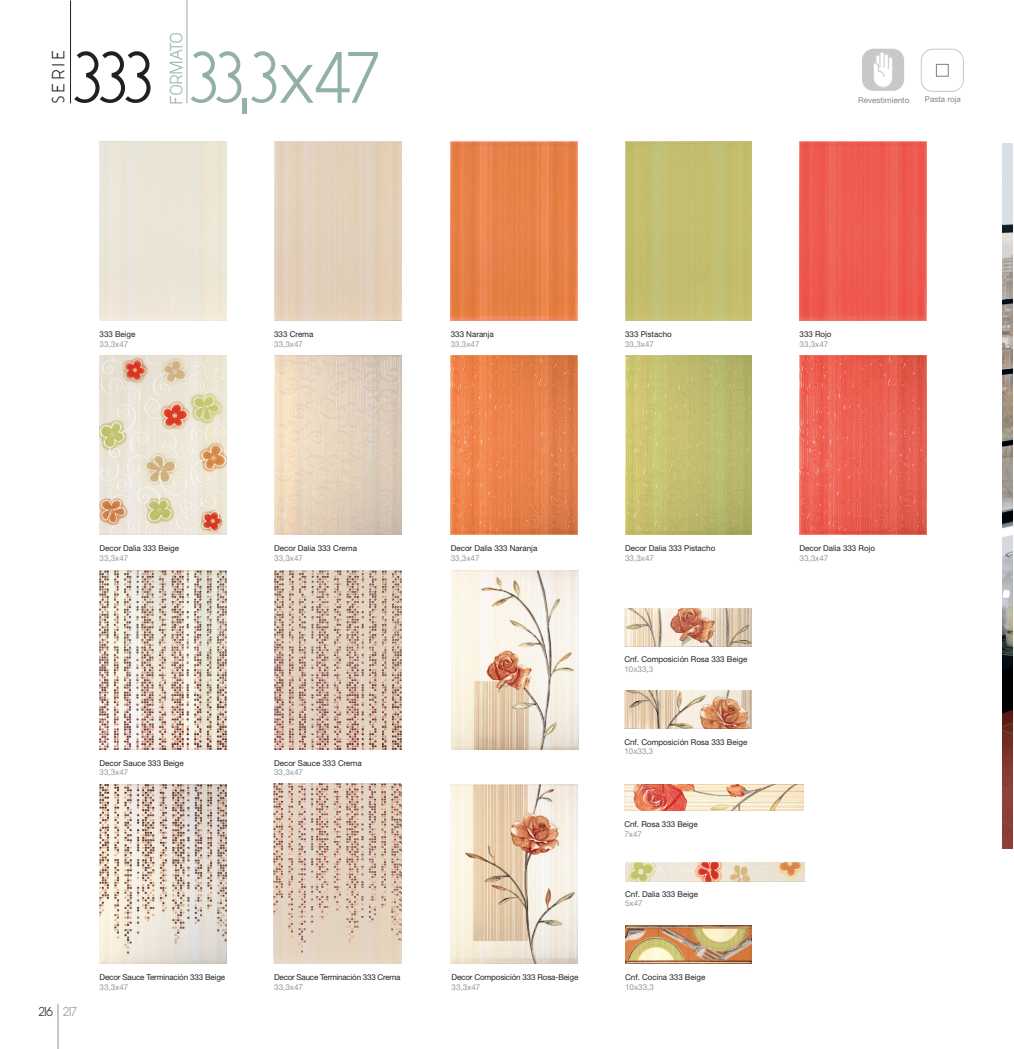
<style>
.page{position:relative;width:1014px;height:1049px;background:#fff}
.page>*{position:absolute;margin:0;border:0;box-sizing:border-box;transform-origin:0 0}
.t1{font:60.38px "Y2 K Neophyte";letter-spacing:-.02em;color:#92b1a2}
.t2{font:60.38px "Y2 K Neophyte";color:#231f20}
.t3{font:14.75px "Y2 K Neophyte";letter-spacing:.05em;color:#92b1a2}
.t4{font:14.75px "Y2 K Neophyte";letter-spacing:.295em;color:#231f20}
.t5{font:10.75px "Y2 K Neophyte";color:#231f20}
.t6{font:8px "Helvetica Neue";letter-spacing:-.005em;color:#231f20}
.t7{font:8px "Helvetica Neue";color:#939598}
.t8{font:8px "Helvetica Neue";letter-spacing:-.03em;color:#231f20}
.t9{font:8px "Helvetica Neue";color:#808285}
.s1{color:#939598}
</style>
<div class="page">
<img style="left:100px;top:571px;width:126px;height:179px">
<img style="left:274px;top:571px;width:127px;height:179px">
<img style="left:100px;top:785px;width:126px;height:179px">
<img style="left:273px;top:783px;width:127px;height:179px">
<img style="left:100px;top:356px;width:126px;height:179px">
<img style="left:274px;top:142px;width:127px;height:179px">
<img style="left:451px;top:571px;width:127px;height:179px">
<img style="left:451px;top:785px;width:126px;height:179px">
<img style="left:274px;top:356px;width:127px;height:179px">
<img style="left:451px;top:142px;width:126px;height:179px">
<img style="left:451px;top:356px;width:126px;height:179px">
<img style="left:625px;top:142px;width:127px;height:179px">
<img style="left:799px;top:142px;width:127px;height:179px">
<img style="left:625px;top:356px;width:127px;height:179px">
<img style="left:799px;top:356px;width:127px;height:179px">
<img style="left:625px;top:862px;width:179px;height:19px">
<img style="left:624px;top:608px;width:127px;height:38px">
<img style="left:624px;top:691px;width:127px;height:38px">
<img style="left:625px;top:926px;width:127px;height:38px">
<img style="left:624px;top:784px;width:179px;height:27px">
<hr style="left:70px;top:1px;width:1px;height:102px;background:#231f20">
<hr style="left:187px;top:0;width:1px;height:103px;background:#92b1a2">
<div style="left:861px;top:49px;width:43px;height:42px;background:#c7c8ca;border-radius:12px"></div>
<svg style="left:873px;top:52px;width:20px;height:36px"></svg>
<div style="left:920px;top:49px;width:43px;height:43px;border:1px solid #c7c8ca;border-radius:12px"></div>
<div style="left:935px;top:64px;width:13px;height:13px;border:1px solid #808285"></div>
<img style="left:1002px;top:143px;width:10px;height:706px">
<hr style="left:58px;top:1004px;width:1px;height:45px;background:#939598">
<h2 class="t4" style="left:48px;top:103px;width:54px;rotate:-90deg">SERIE</h2>
<h1 class="t2" style="left:73px;top:36px;width:80px">333</h1>
<h2 class="t3" style="left:166px;top:104px;width:73px;rotate:-90deg">FORMATO</h2>
<h1 class="t1" style="left:190px;top:36px;width:190px">33,3x47</h1>
<p class="t9" style="left:858px;top:97px;width:53px">Revestimiento</p>
<p class="t9" style="left:924px;top:96px;width:37px">Pasta roja</p>
<p class="t6" style="left:100px;top:331px;width:37px">333 Beige</p>
<p class="t7" style="left:100px;top:341px;width:30px">33,3x47</p>
<p class="t6" style="left:274px;top:331px;width:41px">333 Crema</p>
<p class="t7" style="left:274px;top:341px;width:30px">33,3x47</p>
<p class="t6" style="left:451px;top:331px;width:45px">333 Naranja</p>
<p class="t7" style="left:451px;top:341px;width:30px">33,3x47</p>
<p class="t6" style="left:625px;top:331px;width:48px">333 Pistacho</p>
<p class="t7" style="left:625px;top:341px;width:30px">33,3x47</p>
<p class="t6" style="left:799px;top:331px;width:33px">333 Rojo</p>
<p class="t7" style="left:799px;top:341px;width:30px">33,3x47</p>
<p class="t6" style="left:100px;top:545px;width:81px">Decor Dalia 333 Beige</p>
<p class="t7" style="left:100px;top:555px;width:30px">33,3x47</p>
<p class="t6" style="left:274px;top:545px;width:84px">Decor Dalia 333 Crema</p>
<p class="t7" style="left:274px;top:555px;width:30px">33,3x47</p>
<p class="t6" style="left:100px;top:760px;width:86px">Decor Sauce 333 Beige</p>
<p class="t7" style="left:100px;top:770px;width:30px">33,3x47</p>
<p class="t6" style="left:274px;top:760px;width:89px">Decor Sauce 333 Crema</p>
<p class="t7" style="left:274px;top:769px;width:30px">33,3x47</p>
<h3 class="t5" style="left:39px;top:1004px;width:39px">216 <span class="s1">217</span></h3>
<p class="t6" style="left:100px;top:974px;width:127px">Decor Sauce Terminación 333 Beige</p>
<p class="t7" style="left:100px;top:984px;width:30px">33,3x47</p>
<p class="t8" style="left:274px;top:974px;width:128px">Decor Sauce Terminación 333 Crema</p>
<p class="t7" style="left:274px;top:984px;width:30px">33,3x47</p>
<p class="t6" style="left:451px;top:545px;width:88px">Decor Dalia 333 Naranja</p>
<p class="t7" style="left:451px;top:555px;width:30px">33,3x47</p>
<p class="t6" style="left:451px;top:974px;width:128px">Decor Composición 333 Rosa-Beige</p>
<p class="t7" style="left:451px;top:984px;width:30px">33,3x47</p>
<p class="t6" style="left:625px;top:545px;width:92px">Decor Dalia 333 Pistacho</p>
<p class="t7" style="left:625px;top:555px;width:30px">33,3x47</p>
<p class="t6" style="left:624px;top:656px;width:124px">Cnf. Composición Rosa 333 Beige</p>
<p class="t7" style="left:624px;top:666px;width:30px">10x33,3</p>
<p class="t6" style="left:624px;top:739px;width:124px">Cnf. Composición Rosa 333 Beige</p>
<p class="t7" style="left:624px;top:749px;width:30px">10x33,3</p>
<p class="t6" style="left:624px;top:821px;width:75px">Cnf. Rosa 333 Beige</p>
<p class="t7" style="left:624px;top:831px;width:19px">7x47</p>
<p class="t6" style="left:625px;top:891px;width:74px">Cnf. Dalia 333 Beige</p>
<p class="t7" style="left:625px;top:901px;width:19px">5x47</p>
<p class="t6" style="left:625px;top:974px;width:82px">Cnf. Cocina 333 Beige</p>
<p class="t7" style="left:625px;top:984px;width:30px">10x33,3</p>
<p class="t6" style="left:799px;top:545px;width:77px">Decor Dalia 333 Rojo</p>
<p class="t7" style="left:799px;top:555px;width:30px">33,3x47</p>
</div>
